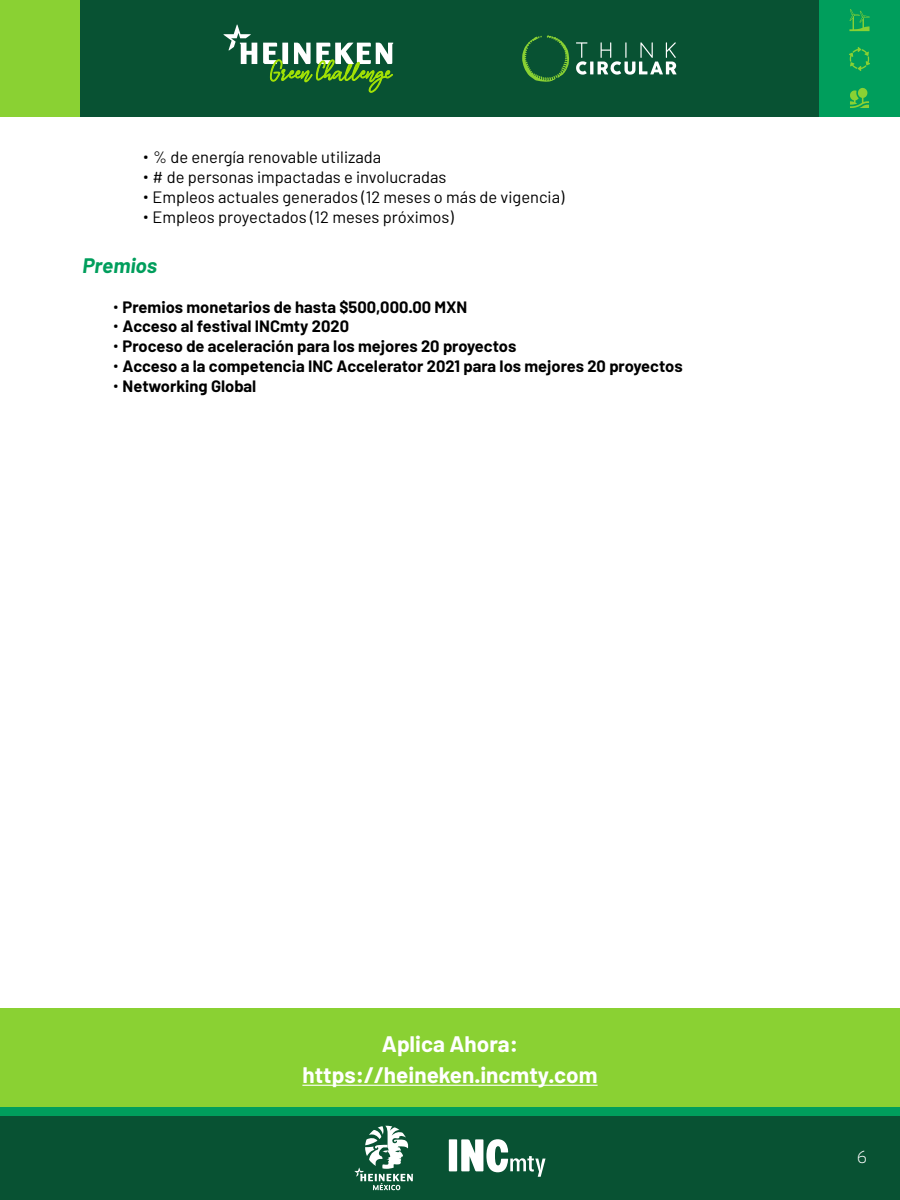
<style>
.page{position:relative;width:900px;height:1200px;background:#fff}
.page>*{position:absolute;margin:0;border:0;box-sizing:border-box;transform-origin:0 0}
.t1{font:700 22.5px/31.5px "Barlow";color:#fff;text-align:center}
.t2{font:italic 700 21px "Barlow";color:#009e5c}
.t3{font:300 18px "RNS Sanz";color:#fff}
.t4{font:700 16.5px "Barlow";color:#000}
.t5{font:16.5px "Barlow";color:#000}
.s1{font-family:"RNS Sanz";font-weight:300}
</style>
<div class="page">
<div style="left:0;top:0;width:900px;height:117px;background:#085233"></div>
<div style="left:0;top:1116px;width:900px;height:84px;background:#085233"></div>
<div style="left:1px;top:0;width:79px;height:117px;background:#8ad133"></div>
<div style="left:819px;top:0;width:81px;height:117px;background:#009e5c"></div>
<svg style="left:223px;top:24px;width:170px;height:69px"></svg>
<svg style="left:576px;top:42px;width:101px;height:33px"></svg>
<svg style="left:522px;top:35px;width:47px;height:47px"></svg>
<svg style="left:850px;top:88px;width:19px;height:20px"></svg>
<svg style="left:849px;top:47px;width:21px;height:24px"></svg>
<svg style="left:849px;top:9px;width:21px;height:22px"></svg>
<svg style="left:354px;top:1126px;width:59px;height:64px"></svg>
<div style="left:449px;top:1139px;width:8px;height:32px;background:#fff"></div>
<svg style="left:461px;top:1139px;width:85px;height:38px"></svg>
<div style="left:0;top:1008px;width:900px;height:108px;background:#8ad133"></div>
<div style="left:1px;top:1107px;width:899px;height:9px;background:#009e5c"></div>
<hr style="left:302px;top:1085px;width:296px;height:1px;background:#fff">
<p class="t5" style="left:142px;top:147px;width:240px"><span class="s1">•</span> % de energía renovable utilizada</p>
<p class="t5" style="left:142px;top:167px;width:305px"><span class="s1">•</span> # de personas impactadas e involucradas</p>
<p class="t5" style="left:142px;top:187px;width:423px"><span class="s1">•</span> Empleos actuales generados (12 meses o más de vigencia)</p>
<p class="t5" style="left:142px;top:206px;width:313px"><span class="s1">•</span> Empleos proyectados (12 meses próximos)</p>
<p class="t2" style="left:82px;top:252px;width:76px">Premios</p>
<p class="t4" style="left:112px;top:296px;width:357px"><span class="s1">•</span> Premios monetarios de hasta $500,000.00 MXN</p>
<p class="t4" style="left:112px;top:316px;width:238px"><span class="s1">•</span> Acceso al festival INCmty 2020</p>
<p class="t4" style="left:112px;top:336px;width:405px"><span class="s1">•</span> Proceso de aceleración para los mejores 20 proyectos</p>
<p class="t4" style="left:112px;top:356px;width:572px"><span class="s1">•</span> Acceso a la competencia INC Accelerator 2021 para los mejores 20 proyectos</p>
<p class="t4" style="left:112px;top:376px;width:145px"><span class="s1">•</span> Networking Global</p>
<h1 class="t1" style="left:302px;top:1028px;width:297px">Aplica Ahora: https://heineken.incmty.com</h1>
<p class="t3" style="left:857px;top:1146px;width:12px">6</p>
</div>
